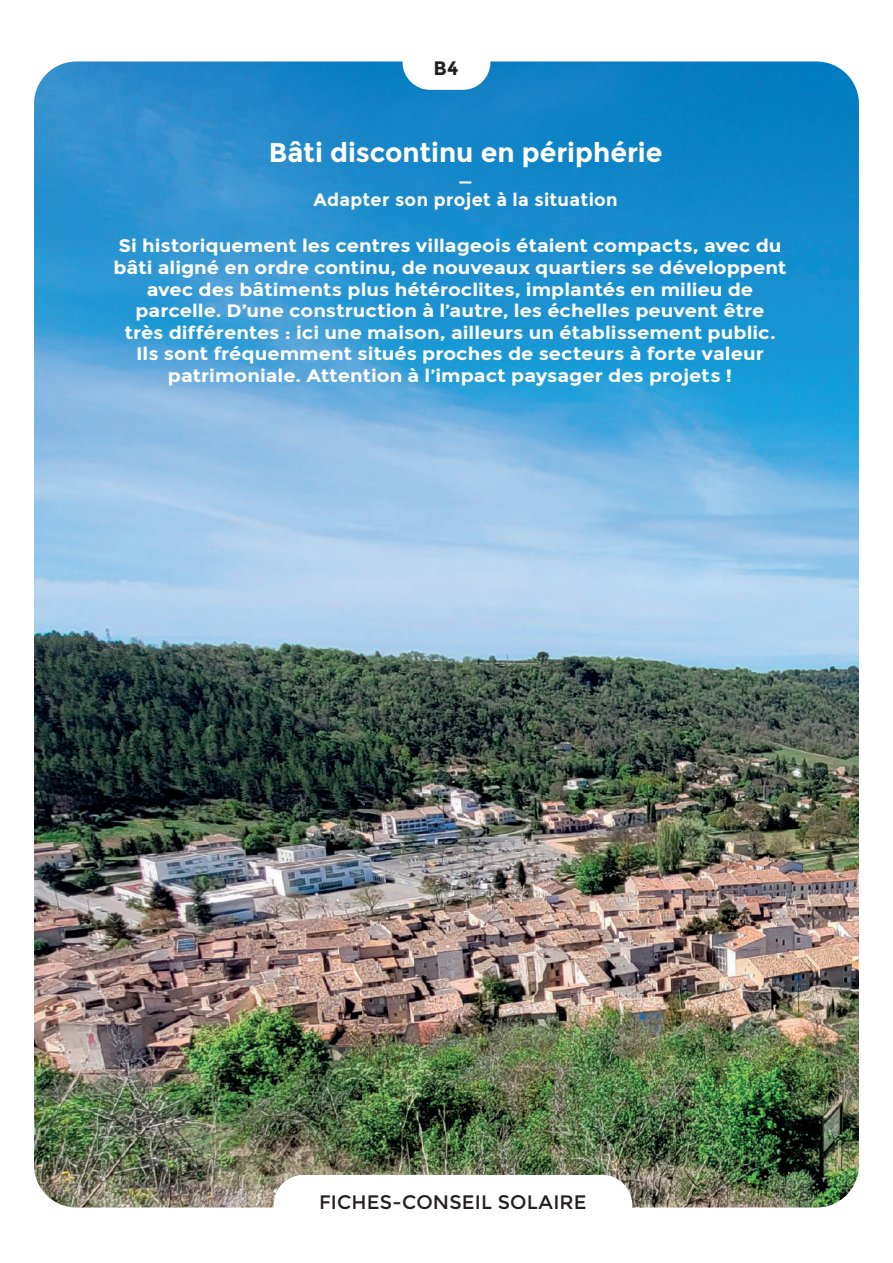
<style>
.page{position:relative;width:893px;height:1263px;background:#fff}
.page>*{position:absolute;margin:0;border:0;box-sizing:border-box;transform-origin:0 0}
.t1{font:700 27px "Montserrat";color:#fff}
.t2{font:700 21px "Montserrat";color:#fff}
.t3{font:19.5px "Montserrat";letter-spacing:.005em;color:#231f20}
.t4{font:700 19.5px "Montserrat";color:#231f20}
.t5{font:700 18px/21.6px "Montserrat";color:#fff;text-align:center;scale:1.1 1}
.t6{font:700 18px "Montserrat";letter-spacing:.02em;color:#fff}
</style>
<div class="page">
<img style="left:34px;top:61px;width:825px;height:1146px">
<div style="left:274px;top:1175px;width:358px;height:63px;background:#fff;border-radius:30px"></div>
<div style="left:403px;top:35px;width:87px;height:55px;background:#fff;border-radius:28px"></div>
<p class="t4" style="left:433px;top:56px;width:27px">B4</p>
<h1 class="t1" style="left:269px;top:137px;width:395px">Bâti discontinu en périphérie</h1>
<p class="t2" style="left:458px;top:168px;width:16px">—</p>
<p class="t6" style="left:313px;top:189px;width:306px">Adapter son projet à la situation</p>
<p class="t5" style="left:113px;top:235px;width:613px">Si historiquement les centres villageois étaient compacts, avec du bâti aligné en ordre continu, de nouveaux quartiers se développent avec des bâtiments plus hétéroclites, implantés en milieu de parcelle. D’une construction à l’autre, les échelles peuvent être<br>très différentes : ici une maison, ailleurs un établissement public.<br>Ils sont fréquemment situés proches de secteurs à forte valeur patrimoniale. Attention à l’impact paysager des projets !</p>
<p class="t3" style="left:319px;top:1190px;width:269px">FICHES-CONSEIL SOLAIRE</p>
</div>
